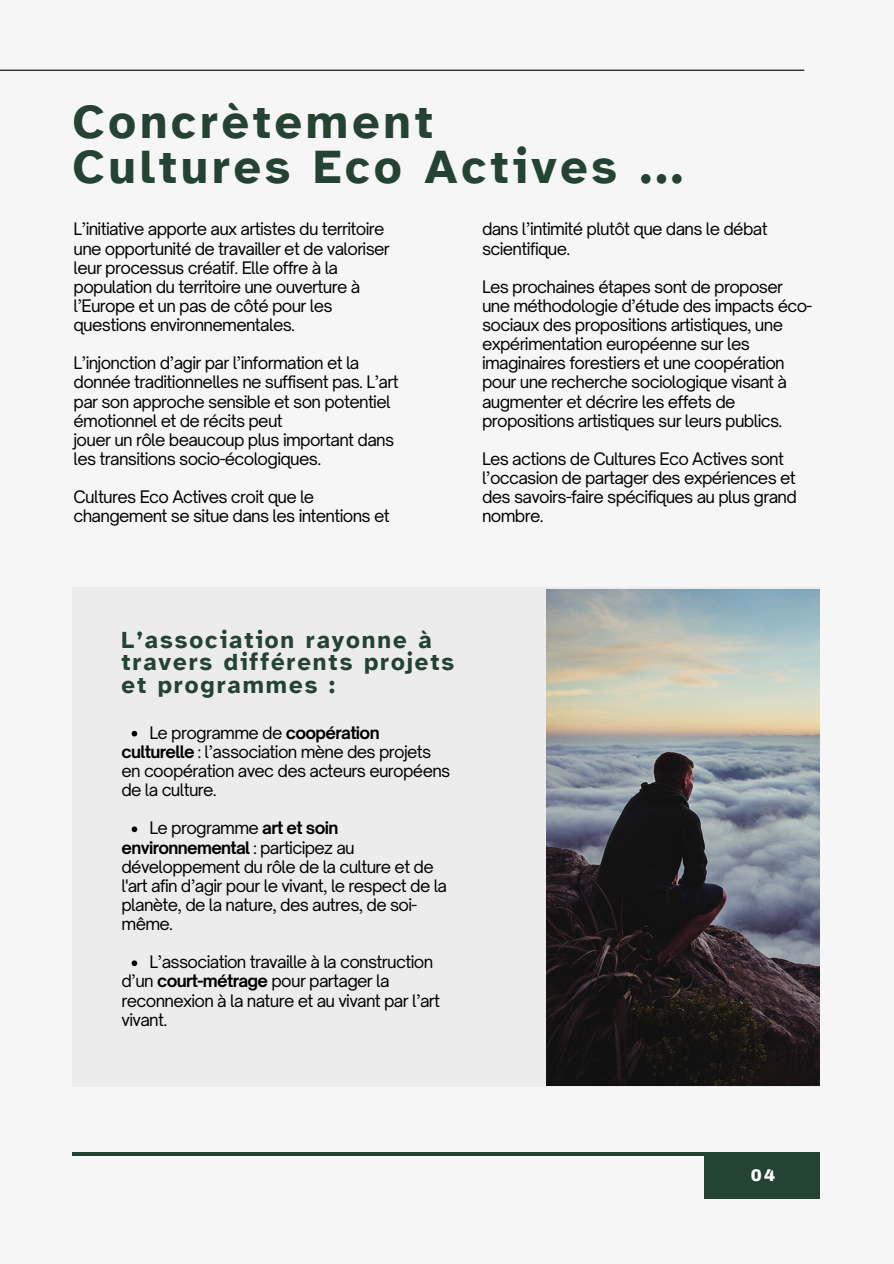
<style>
.page{position:relative;width:894px;height:1264px;background:#fff}
.page>*{position:absolute;margin:0;border:0;box-sizing:border-box;transform-origin:0 0}
.t1{font:700 48px/45px "Atkinson Hyperlegible";letter-spacing:.08em;color:#244333}
.t2{font:700 24px/22.5px "Atkinson Hyperlegible";letter-spacing:.08em;color:#244333}
.t3{font:16.5px/19.2px "Open Sauce One";letter-spacing:-.04em;color:#000}
.t4{font:900 16.5px "Archivo";color:#fff}
.s1{font-weight:700}
</style>
<div class="page">
<div style="left:0;top:0;width:893px;height:1263px;background:#f6f6f6"></div>
<div style="left:72px;top:588px;width:747px;height:498px;background:#ececec"></div>
<svg style="left:132px;top:730px;width:5px;height:6px"></svg>
<svg style="left:132px;top:826px;width:5px;height:6px"></svg>
<svg style="left:132px;top:960px;width:5px;height:6px"></svg>
<img style="left:546px;top:589px;width:272px;height:496px">
<hr style="left:0;top:70px;width:804px;height:1px;background:#000">
<div style="left:704px;top:1152px;width:115px;height:46px;background:#244333"></div>
<hr style="left:72px;top:1152px;width:747px;height:3px;background:#244333">
<h1 class="t1" style="left:72px;top:99px;width:611px">Concrètement<br>Cultures Eco Actives ...</h1>
<p class="t3" style="left:73px;top:219px;width:318px">L’initiative apporte aux artistes du territoire une opportunité de travailler et de valoriser leur processus créatif. Elle offre à la population du territoire une ouverture à l’Europe et un pas de côté pour les questions environnementales.</p>
<p class="t3" style="left:73px;top:353px;width:326px">L’injonction d’agir par l’information et la donnée traditionnelles ne suffisent pas. L’art par son approche sensible et son potentiel émotionnel et de récits peut<br>jouer un rôle beaucoup plus important dans les transitions socio-écologiques.</p>
<p class="t3" style="left:73px;top:487px;width:317px">Cultures Eco Actives croit que le changement se situe dans les intentions et</p>
<p class="t3" style="left:482px;top:219px;width:287px">dans l’intimité plutôt que dans le débat scientifique.</p>
<p class="t3" style="left:482px;top:277px;width:331px">Les prochaines étapes sont de proposer une méthodologie d’étude des impacts éco&shy;sociaux des propositions artistiques, une expérimentation européenne sur les imaginaires forestiers et une coopération pour une recherche sociologique visant à augmenter et décrire les effets de propositions artistiques sur leurs publics.</p>
<p class="t3" style="left:482px;top:449px;width:316px">Les actions de Cultures Eco Actives sont l’occasion de partager des expériences et des savoirs-faire spécifiques au plus grand nombre.</p>
<h2 class="t2" style="left:121px;top:628px;width:334px">L’association rayonne à travers différents projets et programmes :</h2>
<p class="t3" style="left:121px;top:722px;width:330px;text-indent:28px">Le programme de <span class="s1">coopération culturelle</span> : l’association mène des projets en coopération avec des acteurs européens de la culture.</p>
<p class="t3" style="left:121px;top:818px;width:327px;text-indent:28px">Le programme <span class="s1">art et soin environnemental</span> : participez au développement du rôle de la culture et de l'art afin d’agir pour le vivant, le respect de la planète, de la nature, des autres, de soi&shy;même.</p>
<p class="t3" style="left:121px;top:952px;width:320px;text-indent:28px">L’association travaille à la construction d’un <span class="s1">court-métrage</span> pour partager la reconnexion à la nature et au vivant par l’art vivant.</p>
<p class="t4" style="left:750px;top:1165px;width:26px">04</p>
</div>
